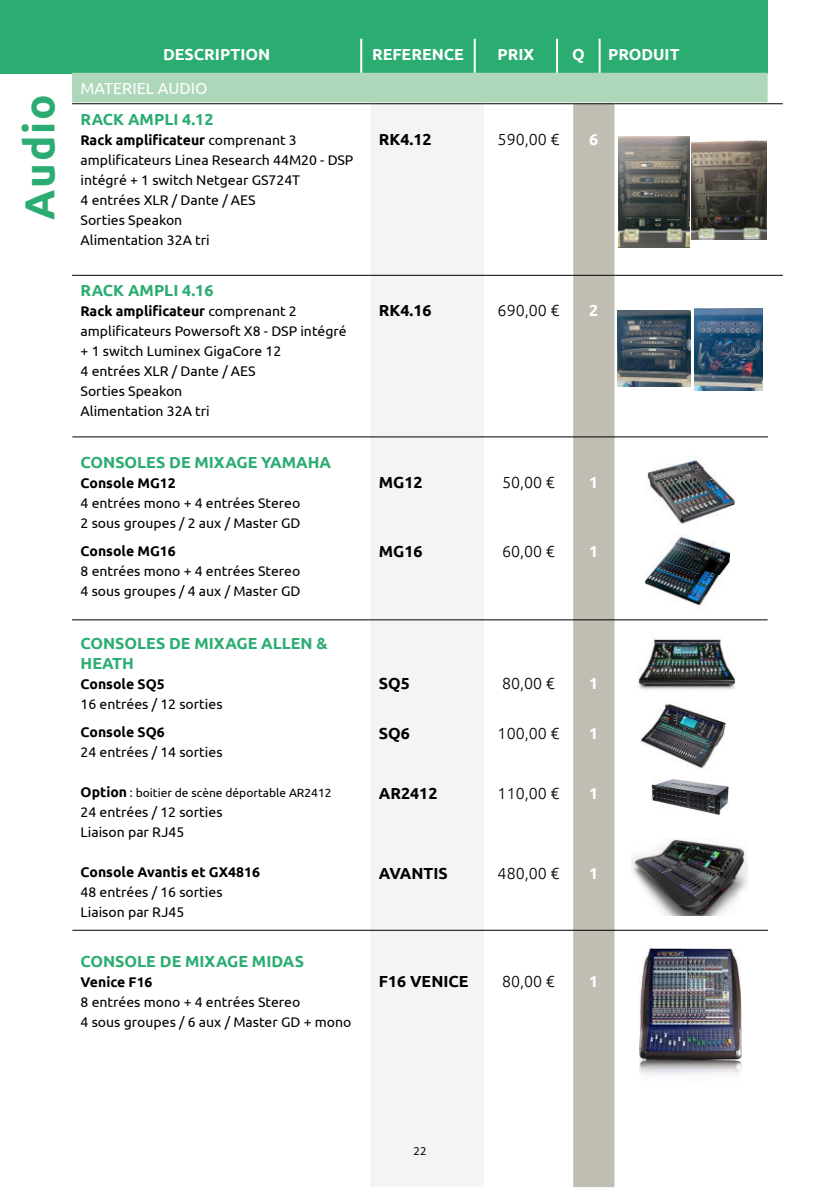
<style>
.page{position:relative;width:840px;height:1191px;background:#fff}
.page>*{position:absolute;margin:0;border:0;box-sizing:border-box;transform-origin:0 0}
.t1{font:700 42px "Ubuntu";letter-spacing:.04em;color:#2bad72}
.t2{font:700 16px/20px "Ubuntu";color:#2bad72}
.t3{font:300 16px "Ubuntu";color:#000}
.t4{font:700 16px "Ubuntu";color:#000}
.t5{font:700 16px "Ubuntu";color:#fff}
.t6{font:16px "Ubuntu";color:#fff}
.t7{font:14px/20px "Ubuntu";color:#000}
.t8{font:700 14px "Ubuntu";color:#000}
.t9{font:12px "Ubuntu";color:#000}
.t10{font:12px "Myriad Pro";color:#000}
.s1{font-weight:700}
.s2{font-weight:700;font-size:14px}
</style>
<div class="page">
<div style="left:0;top:0;width:767px;height:73px;background:#2bad72"></div>
<svg style="left:72px;top:39px;width:695px;height:63px"></svg>
<hr style="left:360px;top:39px;width:2px;height:34px;background:#fff">
<hr style="left:473px;top:39px;width:2px;height:34px;background:#fff">
<hr style="left:555px;top:39px;width:2px;height:34px;background:#fff">
<hr style="left:598px;top:39px;width:2px;height:34px;background:#fff">
<div style="left:370px;top:104px;width:113px;height:1083px;background:#f5f4f3"></div>
<div style="left:573px;top:104px;width:41px;height:1083px;background:#c0bdb2"></div>
<hr style="left:72px;top:103px;width:298px;height:1px;background:#000">
<hr style="left:370px;top:103px;width:113px;height:1px;background:#000">
<hr style="left:483px;top:103px;width:90px;height:1px;background:#000">
<hr style="left:573px;top:103px;width:41px;height:1px;background:#000">
<hr style="left:614px;top:103px;width:168px;height:1px;background:#000">
<hr style="left:72px;top:275px;width:298px;height:1px;background:#000">
<hr style="left:370px;top:275px;width:113px;height:1px;background:#000">
<hr style="left:483px;top:275px;width:90px;height:1px;background:#000">
<hr style="left:573px;top:275px;width:41px;height:1px;background:#000">
<hr style="left:614px;top:275px;width:168px;height:1px;background:#000">
<hr style="left:72px;top:619px;width:695px;height:1px;background:#000">
<hr style="left:72px;top:930px;width:695px;height:1px;background:#000">
<img style="left:639px;top:948px;width:101px;height:128px">
<hr style="left:72px;top:436px;width:695px;height:1px;background:#000">
<img style="left:646px;top:457px;width:89px;height:67px">
<img style="left:645px;top:534px;width:83px;height:72px">
<img style="left:636px;top:639px;width:99px;height:51px">
<img style="left:640px;top:704px;width:84px;height:65px">
<img style="left:651px;top:779px;width:77px;height:35px">
<img style="left:631px;top:839px;width:116px;height:77px">
<img style="left:618px;top:137px;width:71px;height:111px">
<img style="left:691px;top:141px;width:75px;height:99px">
<img style="left:617px;top:311px;width:73px;height:75px">
<img style="left:694px;top:309px;width:68px;height:81px">
<h1 class="t1" style="left:21px;top:220px;width:126px;rotate:-90deg">Audio</h1>
<p class="t5" style="left:163px;top:47px;width:109px">DESCRIPTION</p>
<p class="t5" style="left:372px;top:47px;width:93px">REFERENCE</p>
<p class="t5" style="left:497px;top:47px;width:38px">PRIX</p>
<p class="t5" style="left:571px;top:47px;width:14px">Q</p>
<p class="t5" style="left:607px;top:47px;width:73px">PRODUIT</p>
<p class="t6" style="left:80px;top:81px;width:128px">MATERIEL AUDIO</p>
<p class="t2" style="left:81px;top:110px;width:134px">RACK AMPLI 4.12</p>
<p class="t7" style="left:81px;top:130px;width:274px"><span class="s1">Rack amplificateur</span> comprenant 3 amplificateurs Linea Research 44M20 - DSP intégré + 1 switch Netgear GS724T<br>4 entrées XLR / Dante / AES<br>Sorties Speakon<br>Alimentation 32A tri</p>
<p class="t4" style="left:378px;top:132px;width:54px">RK4.12</p>
<p class="t3" style="left:497px;top:133px;width:63px">590,00 €</p>
<p class="t5" style="left:589px;top:132px;width:11px">6</p>
<p class="t2" style="left:80px;top:281px;width:134px">RACK AMPLI 4.16</p>
<p class="t7" style="left:81px;top:302px;width:267px"><span class="s1">Rack amplificateur</span> comprenant 2 amplificateurs Powersoft X8 - DSP intégré + 1 switch Luminex GigaCore 12<br>4 entrées XLR / Dante / AES<br>Sorties Speakon<br>Alimentation 32A tri</p>
<p class="t4" style="left:378px;top:303px;width:54px">RK4.16</p>
<p class="t3" style="left:497px;top:304px;width:63px">690,00 €</p>
<p class="t5" style="left:589px;top:303px;width:11px">2</p>
<p class="t2" style="left:81px;top:453px;width:252px">CONSOLES DE MIXAGE YAMAHA</p>
<p class="t8" style="left:81px;top:476px;width:97px">Console MG12</p>
<p class="t7" style="left:81px;top:493px;width:221px">4 entrées mono + 4 entrées Stereo<br>2 sous groupes / 2 aux / Master GD</p>
<p class="t4" style="left:378px;top:475px;width:45px">MG12</p>
<p class="t3" style="left:502px;top:476px;width:54px">50,00 €</p>
<p class="t5" style="left:589px;top:475px;width:11px">1</p>
<p class="t8" style="left:81px;top:544px;width:97px">Console MG16</p>
<p class="t7" style="left:81px;top:561px;width:221px">8 entrées mono + 4 entrées Stereo<br>4 sous groupes / 4 aux / Master GD</p>
<p class="t2" style="left:80px;top:634px;width:248px">CONSOLES DE MIXAGE ALLEN &amp;<br>HEATH</p>
<p class="t8" style="left:81px;top:678px;width:86px">Console SQ5</p>
<p class="t7" style="left:81px;top:695px;width:143px">16 entrées / 12 sorties</p>
<p class="t8" style="left:81px;top:726px;width:86px">Console SQ6</p>
<p class="t7" style="left:81px;top:743px;width:143px">24 entrées / 14 sorties</p>
<p class="t9" style="left:81px;top:787px;width:252px"><span class="s2">Option</span> : boitier de scène déportable AR2412</p>
<p class="t7" style="left:81px;top:803px;width:143px">24 entrées / 12 sorties<br>Liaison par RJ45</p>
<p class="t8" style="left:81px;top:866px;width:181px">Console Avantis et GX4816</p>
<p class="t7" style="left:81px;top:883px;width:143px">48 entrées / 16 sorties<br>Liaison par RJ45</p>
<p class="t2" style="left:80px;top:951px;width:225px">CONSOLE DE MIXAGE MIDAS</p>
<p class="t8" style="left:81px;top:975px;width:73px">Venice F16</p>
<p class="t7" style="left:81px;top:992px;width:272px">8 entrées mono + 4 entrées Stereo<br>4 sous groupes / 6 aux / Master GD + mono</p>
<p class="t4" style="left:378px;top:544px;width:45px">MG16</p>
<p class="t3" style="left:502px;top:545px;width:54px">60,00 €</p>
<p class="t5" style="left:589px;top:544px;width:11px">1</p>
<p class="t4" style="left:378px;top:676px;width:33px">SQ5</p>
<p class="t3" style="left:502px;top:677px;width:54px">80,00 €</p>
<p class="t5" style="left:589px;top:676px;width:11px">1</p>
<p class="t4" style="left:378px;top:726px;width:33px">SQ6</p>
<p class="t3" style="left:497px;top:726px;width:63px">100,00 €</p>
<p class="t5" style="left:589px;top:726px;width:11px">1</p>
<p class="t4" style="left:378px;top:786px;width:60px">AR2412</p>
<p class="t3" style="left:497px;top:786px;width:63px">110,00 €</p>
<p class="t5" style="left:589px;top:786px;width:11px">1</p>
<p class="t4" style="left:378px;top:866px;width:70px">AVANTIS</p>
<p class="t3" style="left:497px;top:866px;width:63px">480,00 €</p>
<p class="t5" style="left:589px;top:866px;width:11px">1</p>
<p class="t4" style="left:378px;top:973px;width:91px">F16 VENICE</p>
<p class="t3" style="left:502px;top:974px;width:54px">80,00 €</p>
<p class="t5" style="left:589px;top:973px;width:11px">1</p>
<p class="t10" style="left:413px;top:1143px;width:14px">22</p>
</div>
